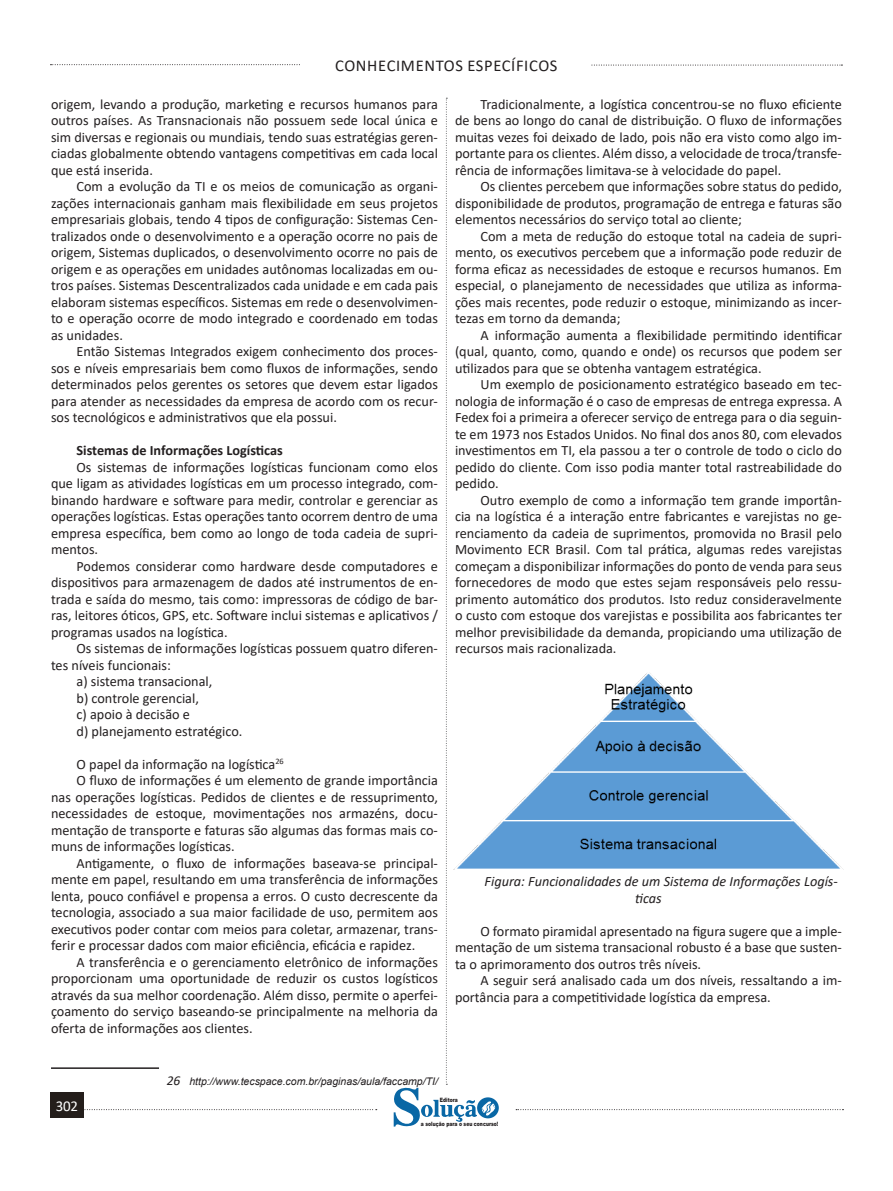
<style>
.page{position:relative;width:893px;height:1191px;background:#fff}
.page>*{position:absolute;margin:0;border:0;box-sizing:border-box;transform-origin:0 0}
.t1{font:16.5px "Calibri";letter-spacing:.04em;color:#231f20}
.t2{font:15px "Calibri";letter-spacing:-.02em;color:#fff}
.t3{font:14.25px/16.5px "Calibri";color:#231f20;text-align:justify}
.t4{font:italic 14.25px/16.5px "Calibri";color:#231f20}
.t5{font:700 14.25px "Calibri";color:#231f20}
.FONT_REF{font:italic 10.5px "Arial";color:#231f20}
.t6{font:900 6px "Arial";color:#231f20;scale:.76 1}
.s1{font-family:"Calibri";font-size:13.5px}
</style>
<div class="page">
<svg style="left:84px;top:1109px;width:293px;height:1px"></svg>
<svg style="left:50px;top:64px;width:250px;height:1px"></svg>
<svg style="left:591px;top:65px;width:251px;height:1px"></svg>
<svg style="left:516px;top:1109px;width:327px;height:1px"></svg>
<div style="left:50px;top:1092px;width:34px;height:26px;background:#241e1b"></div>
<svg style="left:394px;top:98px;width:105px;height:1029px"></svg>
<hr style="left:51px;top:1067px;width:108px;height:2px;background:#231f20">
<img style="left:454px;top:672px;width:389px;height:198px">
<p class="t1" style="left:335px;top:54px;width:224px">CONHECIMENTOS ESPECÍFICOS</p>
<p class="t3" style="left:51px;top:95px;width:388px">origem, levando a produção, marketing e recursos humanos para outros países. As Transnacionais não possuem sede local única e sim diversas e regionais ou mundiais, tendo suas estratégias geren&shy;ciadas globalmente obtendo vantagens competitivas em cada local que está inserida.</p>
<p class="t3" style="left:51px;top:178px;width:388px;text-indent:26px">Com a evolução da TI e os meios de comunicação as organi&shy;zações internacionais ganham mais flexibilidade em seus projetos empresariais globais, tendo 4 tipos de configuração: Sistemas Cen&shy;tralizados onde o desenvolvimento e a operação ocorre no pais de origem, Sistemas duplicados, o desenvolvimento ocorre no pais de origem e as operações em unidades autônomas localizadas em ou&shy;tros países. Sistemas Descentralizados cada unidade e em cada pais elaboram sistemas específicos. Sistemas em rede o desenvolvimen&shy;to e operação ocorre de modo integrado e coordenado em todas as unidades.</p>
<p class="t3" style="left:51px;top:343px;width:388px;text-indent:26px">Então Sistemas Integrados exigem conhecimento dos proces&shy;sos e níveis empresariais bem como fluxos de informações, sendo determinados pelos gerentes os setores que devem estar ligados para atender as necessidades da empresa de acordo com os recur&shy;sos tecnológicos e administrativos que ela possui.</p>
<p class="t5" style="left:77px;top:440px;width:208px">Sistemas de Informações Logísticas</p>
<p class="t3" style="left:51px;top:458px;width:388px;text-indent:26px">Os sistemas de informações logísticas funcionam como elos que ligam as atividades logísticas em um processo integrado, com&shy;binando hardware e software para medir, controlar e gerenciar as operações logísticas. Estas operações tanto ocorrem dentro de uma empresa específica, bem como ao longo de toda cadeia de supri&shy;mentos.</p>
<p class="t3" style="left:51px;top:557px;width:388px;text-indent:26px">Podemos considerar como hardware desde computadores e dispositivos para armazenagem de dados até instrumentos de en&shy;trada e saída do mesmo, tais como: impressoras de código de bar&shy;ras, leitores óticos, GPS, etc. Software inclui sistemas e aplicativos / programas usados na logística.</p>
<p class="t3" style="left:51px;top:640px;width:388px;text-indent:26px">Os sistemas de informações logísticas possuem quatro diferen&shy;tes níveis funcionais:</p>
<p class="t3" style="left:77px;top:673px;width:137px">a) sistema transacional,</p>
<p class="t3" style="left:77px;top:689px;width:124px">b) controle gerencial,</p>
<p class="t3" style="left:77px;top:706px;width:115px">c) apoio à decisão e</p>
<p class="t3" style="left:77px;top:722px;width:167px">d) planejamento estratégico.</p>
<p class="t3" style="left:77px;top:755px;width:209px">O papel da informação na logística<sup>26</sup></p>
<p class="t3" style="left:51px;top:772px;width:388px;text-indent:26px">O fluxo de informações é um elemento de grande importância nas operações logísticas. Pedidos de clientes e de ressuprimento, necessidades de estoque, movimentações nos armazéns, docu&shy;mentação de transporte e faturas são algumas das formas mais co&shy;muns de informações logísticas.</p>
<p class="t3" style="left:51px;top:854px;width:388px;text-indent:26px">Antigamente, o fluxo de informações baseava-se principal&shy;mente em papel, resultando em uma transferência de informações lenta, pouco confiável e propensa a erros. O custo decrescente da tecnologia, associado a sua maior facilidade de uso, permitem aos executivos poder contar com meios para coletar, armazenar, trans&shy;ferir e processar dados com maior eficiência, eficácia e rapidez.</p>
<p class="t3" style="left:51px;top:953px;width:388px;text-indent:26px">A transferência e o gerenciamento eletrônico de informações proporcionam uma oportunidade de reduzir os custos logísticos através da sua melhor coordenação. Além disso, permite o aperfei&shy;çoamento do serviço baseando-se principalmente na melhoria da oferta de informações aos clientes.</p>
<p class="t3" style="left:455px;top:95px;width:388px;text-indent:26px">Tradicionalmente, a logística concentrou-se no fluxo eficiente de bens ao longo do canal de distribuição. O fluxo de informações muitas vezes foi deixado de lado, pois não era visto como algo im&shy;portante para os clientes. Além disso, a velocidade de troca/transfe&shy;rência de informações limitava-se à velocidade do papel.</p>
<p class="t3" style="left:455px;top:178px;width:388px;text-indent:26px">Os clientes percebem que informações sobre status do pedido, disponibilidade de produtos, programação de entrega e faturas são elementos necessários do serviço total ao cliente;</p>
<p class="t3" style="left:455px;top:227px;width:388px;text-indent:26px">Com a meta de redução do estoque total na cadeia de supri&shy;mento, os executivos percebem que a informação pode reduzir de forma eficaz as necessidades de estoque e recursos humanos. Em especial, o planejamento de necessidades que utiliza as informa&shy;ções mais recentes, pode reduzir o estoque, minimizando as incer&shy;tezas em torno da demanda;</p>
<p class="t3" style="left:455px;top:326px;width:388px;text-indent:26px">A informação aumenta a flexibilidade permitindo identificar (qual, quanto, como, quando e onde) os recursos que podem ser utilizados para que se obtenha vantagem estratégica.</p>
<p class="t3" style="left:455px;top:376px;width:388px;text-indent:26px">Um exemplo de posicionamento estratégico baseado em tec&shy;nologia de informação é o caso de empresas de entrega expressa. A Fedex foi a primeira a oferecer serviço de entrega para o dia seguin&shy;te em 1973 nos Estados Unidos. No final dos anos 80, com elevados investimentos em TI, ela passou a ter o controle de todo o ciclo do pedido do cliente. Com isso podia manter total rastreabilidade do pedido.</p>
<p class="t3" style="left:455px;top:491px;width:388px;text-indent:26px">Outro exemplo de como a informação tem grande importân&shy;cia na logística é a interação entre fabricantes e varejistas no ge&shy;renciamento da cadeia de suprimentos, promovida no Brasil pelo Movimento ECR Brasil. Com tal prática, algumas redes varejistas começam a disponibilizar informações do ponto de venda para seus fornecedores de modo que estes sejam responsáveis pelo ressu&shy;primento automático dos produtos. Isto reduz consideravelmente o custo com estoque dos varejistas e possibilita aos fabricantes ter melhor previsibilidade da demanda, propiciando uma utilização de recursos mais racionalizada.</p>
<p class="t4" style="left:635px;top:872px;width:204px;text-indent:-151px">Figura: Funcionalidades de um Sistema de Informações Logís&shy;ticas</p>
<p class="t3" style="left:455px;top:922px;width:388px;text-indent:26px">O formato piramidal apresentado na figura sugere que a imple&shy;mentação de um sistema transacional robusto é a base que susten&shy;ta o aprimoramento dos outros três níveis.</p>
<p class="t3" style="left:455px;top:972px;width:388px;text-indent:26px">A seguir será analisado cada um dos níveis, ressaltando a im&shy;portância para a competitividade logística da empresa.</p>
<p class="FONT_REF" style="left:167px;top:1074px;width:273px"><span class="s1">26</span> http://www.tecspace.com.br/paginas/aula/faccamp/TI/</p>
<p class="t2" style="left:56px;top:1095px;width:24px">302</p>
<p class="t2" style="left:52px;top:1098px;width:24px">302</p>
<p class="t6" style="left:440px;top:1095px;width:25px">Editora</p>
<p class="t6" style="left:421px;top:1119px;width:103px">a solução para o seu concurso!</p>
</div>
